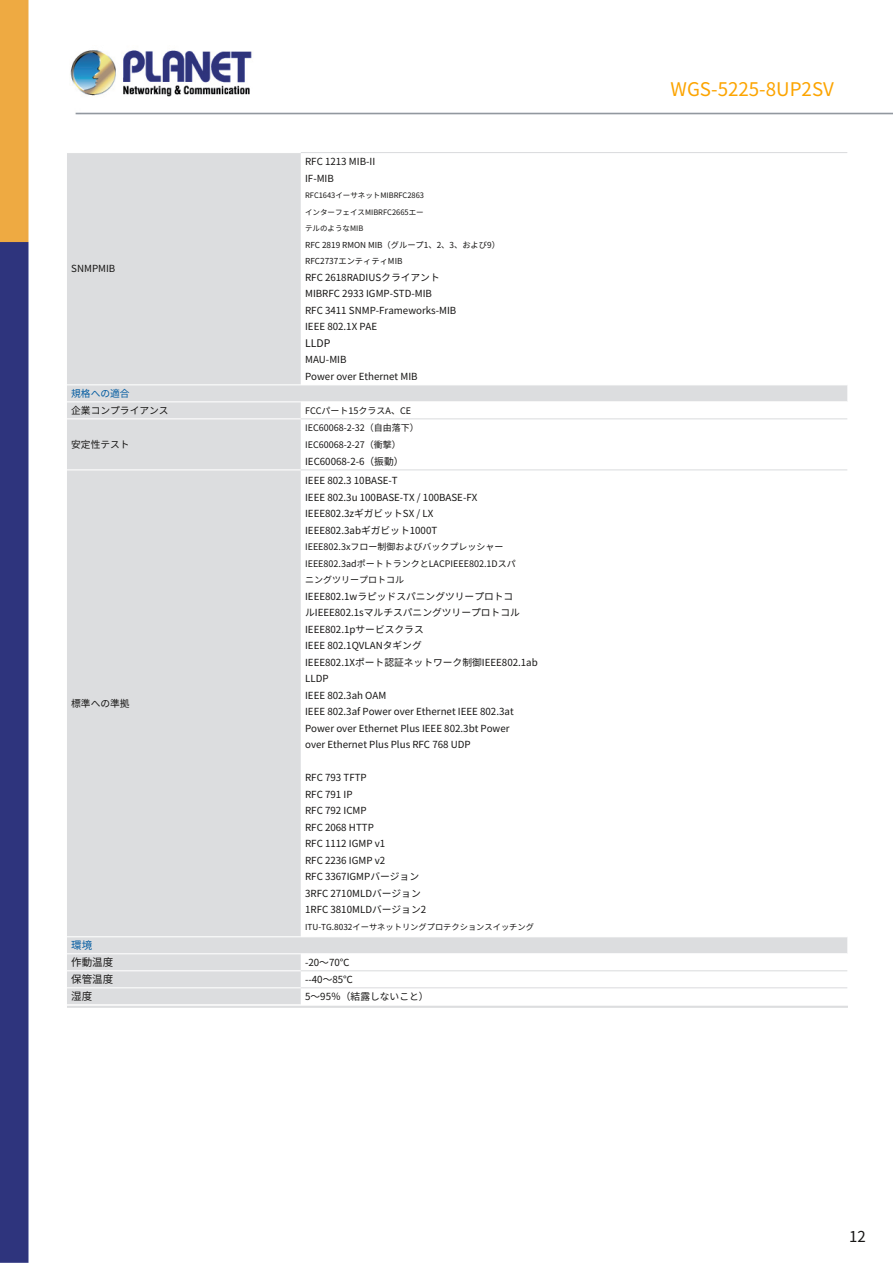
<style>
.page{position:relative;width:893px;height:1263px;background:#fff}
.page>*{position:absolute;margin:0;border:0;box-sizing:border-box;transform-origin:0 0}
.t1{font:18.75px "Noto Sans CJ Kjp";color:#fca400}
.t2{font:15px "Noto Sans CJ Kjp";color:#171615}
.t3{font:10.5px/17px "Noto Sans CJ Kjp";color:#171615;text-align:justify}
.t4{font:10.5px "Noto Sans CJ Kjp";color:#005aa0}
.t5{font:9.75px/16.5px "Noto Sans CJ Kjp";color:#171615}
.t6{font:9.75px "Noto Sans CJ Kjp";color:#005aa0}
.t7{font:9px/17px "Noto Sans CJ Kjp";color:#171615}
.t8{font:8.25px/16.5px "Noto Sans CJ Kjp";color:#171615}
.t9{font:7.5px/16.5px "Noto Sans CJ Kjp";color:#171615;text-align:justify}
</style>
<div class="page">
<img style="left:0;top:0;width:893px;height:1263px">
<div style="left:67px;top:153px;width:234px;height:851px;background:#dcdddf"></div>
<svg style="left:301px;top:153px;width:546px;height:851px"></svg>
<hr style="left:67px;top:152px;width:234px;height:1px;background:#fff">
<hr style="left:67px;top:418px;width:234px;height:1px;background:#fff">
<hr style="left:67px;top:469px;width:234px;height:1px;background:#fff">
<hr style="left:67px;top:970px;width:234px;height:1px;background:#fff">
<hr style="left:67px;top:987px;width:234px;height:1px;background:#fff">
<hr style="left:301px;top:152px;width:546px;height:1px;background:#dcdddf">
<hr style="left:301px;top:418px;width:546px;height:1px;background:#dcdddf">
<hr style="left:301px;top:469px;width:546px;height:1px;background:#dcdddf">
<hr style="left:301px;top:970px;width:546px;height:1px;background:#dcdddf">
<hr style="left:301px;top:987px;width:546px;height:1px;background:#dcdddf">
<hr style="left:67px;top:384px;width:234px;height:1px;background:#fff">
<hr style="left:301px;top:384px;width:546px;height:1px;background:#fff">
<hr style="left:67px;top:401px;width:234px;height:1px;background:#fff">
<hr style="left:301px;top:401px;width:546px;height:1px;background:#fff">
<hr style="left:67px;top:936px;width:234px;height:1px;background:#fff">
<hr style="left:301px;top:936px;width:546px;height:1px;background:#fff">
<hr style="left:67px;top:953px;width:234px;height:1px;background:#fff">
<hr style="left:301px;top:953px;width:546px;height:1px;background:#fff">
<hr style="left:67px;top:1004px;width:234px;height:1px;background:#fff">
<hr style="left:301px;top:1004px;width:546px;height:1px;background:#fff">
<hr style="left:67px;top:1006px;width:781px;height:2px;background:#dcdddf">
<p class="t5" style="left:71px;top:260px;width:46px">SNMPMIB</p>
<p class="t5" style="left:305px;top:153px;width:72px">RFC 1213 MIB‑II<br>IF‑MIB</p>
<p class="t9" style="left:305px;top:187px;width:120px">RFC1643イーサネットMIBRFC2863インターフェイスMIBRFC2665エーテルのようなMIB</p>
<p class="t8" style="left:305px;top:236px;width:196px">RFC 2819 RMON MIB（グループ1、2、3、および9）<br>RFC2737エンティティMIB</p>
<p class="t5" style="left:305px;top:268px;width:153px">RFC 2618RADIUSクライアント<br>MIBRFC 2933 IGMP‑STD‑MIB<br>RFC 3411 SNMP‑Frameworks‑MIB<br>IEEE 802.1X PAE</p>
<p class="t3" style="left:305px;top:334px;width:27px">LLDP</p>
<p class="t5" style="left:305px;top:351px;width:114px">MAU‑MIB<br>Power over Ethernet MIB</p>
<p class="t6" style="left:71px;top:386px;width:60px">規格への適合</p>
<p class="t5" style="left:71px;top:402px;width:99px">企業コンプライアンス</p>
<p class="t7" style="left:305px;top:402px;width:115px">FCCパート15クラスA、CE<br>IEC60068‑2‑32（自由落下）<br>IEC60068‑2‑27（衝撃）</p>
<p class="t5" style="left:305px;top:452px;width:100px">IEC60068‑2‑6（振動）</p>
<p class="t5" style="left:71px;top:436px;width:60px">安定性テスト</p>
<p class="t5" style="left:71px;top:694px;width:60px">標準への準拠</p>
<p class="t5" style="left:305px;top:472px;width:174px">IEEE 802.3 10BASE‑T<br>IEEE 802.3u 100BASE‑TX / 100BASE‑FX<br>IEEE802.3zギガビットSX / LX<br>IEEE802.3abギガビット1000T</p>
<p class="t7" style="left:305px;top:538px;width:212px;line-height:16.5px">IEEE802.3xフロー制御およびバックプレッシャー<br>IEEE802.3adポートトランクとLACPIEEE802.1Dスパニングツリープロトコル</p>
<p class="t5" style="left:305px;top:587px;width:234px">IEEE802.1wラピッドスパニングツリープロトコルIEEE802.1sマルチスパニングツリープロトコル<br>IEEE802.1pサービスクラス<br>IEEE 802.1QVLANタギング<br>IEEE802.1Xポート認証ネットワーク制御IEEE802.1ab<br>LLDP<br>IEEE 802.3ah OAM<br>IEEE 802.3af Power over Ethernet IEEE 802.3at<br>Power over Ethernet Plus IEEE 802.3bt Power<br>over Ethernet Plus Plus RFC 768 UDP</p>
<p class="t5" style="left:305px;top:769px;width:123px">RFC 793 TFTP<br>RFC 791 IP<br>RFC 792 ICMP<br>RFC 2068 HTTP<br>RFC 1112 IGMP v1<br>RFC 2236 IGMP v2<br>RFC 3367IGMPバージョン<br>3RFC 2710MLDバージョン<br>1RFC 3810MLDバージョン2</p>
<p class="t8" style="left:305px;top:918px;width:230px">ITU‑TG.8032イーサネットリングプロテクションスイッチング</p>
<p class="t4" style="left:71px;top:937px;width:22px">環境</p>
<p class="t3" style="left:71px;top:953px;width:44px">作動温度保管温度湿度</p>
<p class="t5" style="left:305px;top:953px;width:125px;line-height:17px">‑20～70℃<br>‑‑40～85℃<br>5～95％（結露しないこと）</p>
<h1 class="t1" style="left:671px;top:75px;width:165px">WGS‑5225‑8UP2SV</h1>
<h2 class="t2" style="left:849px;top:1224px;width:18px">12</h2>
</div>
